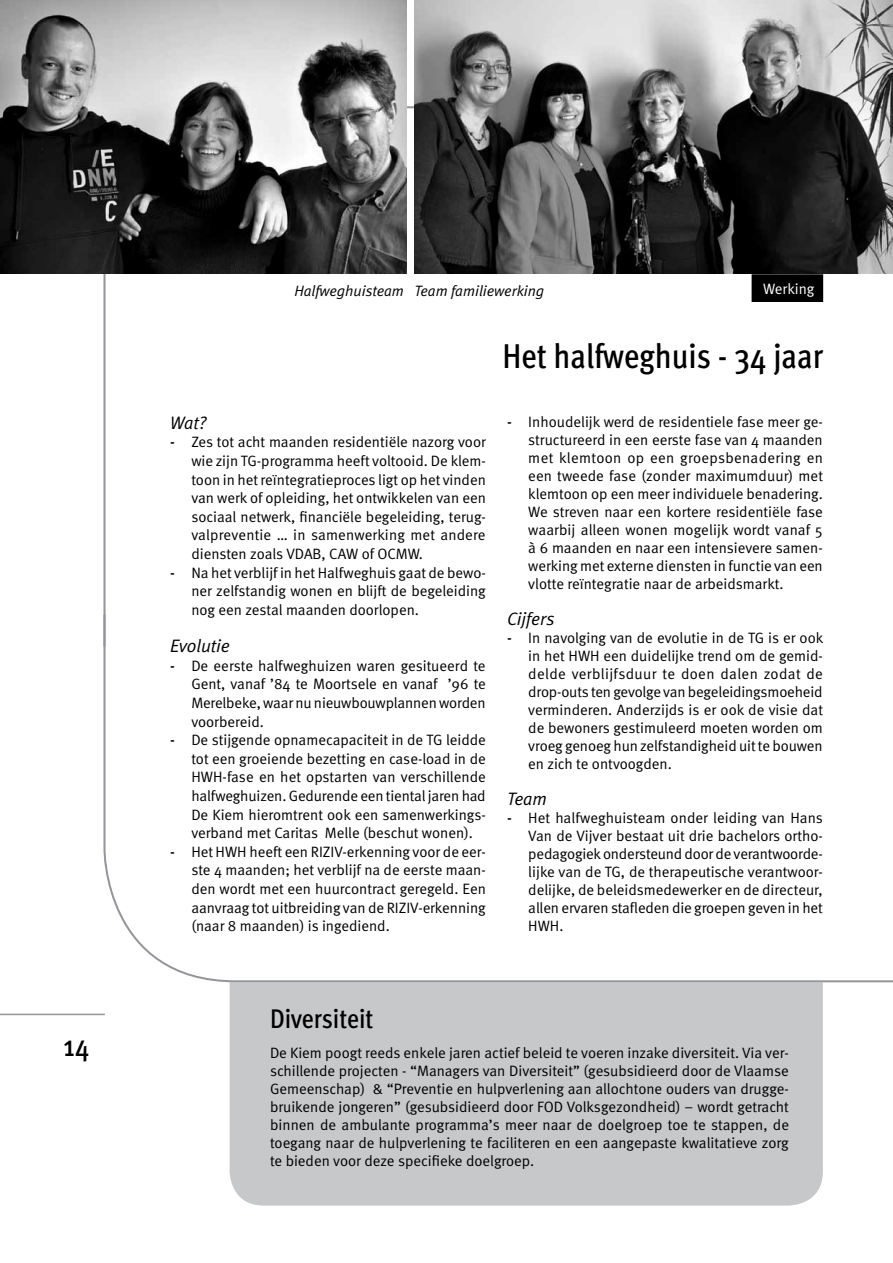
<style>
.page{position:relative;width:893px;height:1263px;background:#fff}
.page>*{position:absolute;margin:0;border:0;box-sizing:border-box;transform-origin:0 0}
.t1{font:500 34.5px "Meta Cond";color:#000}
.t2{font:500 30px "Meta Cond";color:#000}
.t3{font:500 27px "Meta Cond";color:#000}
.t4{font:italic 18px "Meta Normal";color:#000}
.t5{font:15px/18px "Meta Normal";color:#000;text-align:justify}
.t6{font:italic 15px "Meta Normal";color:#000}
.t7{font:15px "Meta Normal";color:#fff}
.s1{font-family:"Meta";font-weight:500}
</style>
<div class="page">
<div style="left:230px;top:983px;width:593px;height:222px;background:#c7c8ca"></div>
<hr style="left:0;top:1014px;width:105px;height:1px;background:#939598">
<svg style="left:103px;top:612px;width:790px;height:371px"></svg>
<img style="left:0;top:0;width:406px;height:274px">
<img style="left:415px;top:0;width:478px;height:274px">
<div style="left:752px;top:275px;width:70px;height:26px;background:#000"></div>
<div style="left:752px;top:274px;width:71px;height:28px;border:2px solid #000"></div>
<h2 class="t2" style="left:64px;top:1028px;width:27px">14</h2>
<p class="t6" style="left:294px;top:282px;width:251px">Halfweghuisteam Team familiewerking</p>
<p class="t7" style="left:763px;top:280px;width:53px">Werking</p>
<p class="t4" style="left:170px;top:412px;width:38px">Wat?</p>
<p class="t5" style="left:191px;top:433px;width:296px;line-height:18.6px;text-indent:-21px"><span class="s1">-</span> Zes tot acht maanden residentiële nazorg voor wie zijn TG-programma heeft voltooid. De klem&shy;toon in het reïntegratieproces ligt op het vinden van werk of opleiding, het ontwikkelen van een sociaal netwerk, financiële begeleiding, terug&shy;valpreventie … in samenwerking met andere diensten zoals VDAB, CAW of OCMW.</p>
<p class="t5" style="left:191px;top:563px;width:296px;line-height:18.6px;text-indent:-21px"><span class="s1">-</span> Na het verblijf in het Halfweghuis gaat de bewo&shy;ner zelfstandig wonen en blijft de begeleiding nog een zestal maanden doorlopen.</p>
<p class="t4" style="left:170px;top:635px;width:61px">Evolutie</p>
<p class="t5" style="left:191px;top:656px;width:296px;line-height:18.6px;text-indent:-21px"><span class="s1">-</span> De eerste halfweghuizen waren gesitueerd te Gent, vanaf ’84 te Moortsele en vanaf ’96 te Merelbeke, waar nu nieuwbouwplannen worden voorbereid.</p>
<p class="t5" style="left:191px;top:730px;width:296px;line-height:18.6px;text-indent:-21px"><span class="s1">-</span> De stijgende opnamecapaciteit in de TG leidde tot een groeiende bezetting en case-load in de HWH-fase en het opstarten van verschillende halfweghuizen. Gedurende een tiental jaren had De Kiem hieromtrent ook een samenwerkings&shy;verband met Caritas Melle (beschut wonen).</p>
<p class="t5" style="left:191px;top:842px;width:296px;line-height:18.6px;text-indent:-21px"><span class="s1">-</span> Het HWH heeft een RIZIV-erkenning voor de eer&shy;ste 4 maanden; het verblijf na de eerste maan&shy;den wordt met een huurcontract geregeld. Een aanvraag tot uitbreiding van de RIZIV-erkenning (naar 8 maanden) is ingediend.</p>
<h1 class="t1" style="left:502px;top:336px;width:322px">Het halfweghuis - 34 jaar</h1>
<p class="t5" style="left:528px;top:412px;width:296px;text-indent:-21px"><span class="s1">-</span> Inhoudelijk werd de residentiele fase meer ge&shy;structureerd in een eerste fase van 4 maanden met klemtoon op een groepsbenadering en een tweede fase (zonder maximumduur) met klemtoon op een meer individuele benadering.<br>We streven naar een kortere residentiële fase waarbij alleen wonen mogelijk wordt vanaf 5 à 6 maanden en naar een intensievere samen&shy;werking met externe diensten in functie van een vlotte reïntegratie naar de arbeidsmarkt.</p>
<p class="t4" style="left:507px;top:608px;width:49px">Cijfers</p>
<p class="t5" style="left:528px;top:628px;width:296px;text-indent:-21px"><span class="s1">-</span> In navolging van de evolutie in de TG is er ook in het HWH een duidelijke trend om de gemid&shy;delde verblijfsduur te doen dalen zodat de drop-outs ten gevolge van begeleidingsmoeheid verminderen. Anderzijds is er ook de visie dat de bewoners gestimuleerd moeten worden om vroeg genoeg hun zelfstandigheid uit te bouwen en zich te ontvoogden.</p>
<p class="t4" style="left:507px;top:788px;width:41px">Team</p>
<p class="t5" style="left:528px;top:808px;width:296px;text-indent:-21px"><span class="s1">-</span> Het halfweghuisteam onder leiding van Hans Van de Vijver bestaat uit drie bachelors ortho&shy;pedagogiek ondersteund door de verantwoorde&shy;lijke van de TG, de therapeutische verantwoor&shy;delijke, de beleidsmedewerker en de directeur, allen ervaren stafleden die groepen geven in het HWH.</p>
<h3 class="t3" style="left:270px;top:1003px;width:105px">Diversiteit</h3>
<p class="t5" style="left:270px;top:1044px;width:520px">De Kiem poogt reeds enkele jaren actief beleid te voeren inzake diversiteit. Via ver&shy;schillende projecten - “Managers van Diversiteit” (gesubsidieerd door de Vlaamse Gemeenschap) &amp; “Preventie en hulpverlening aan allochtone ouders van drugge&shy;bruikende jongeren” (gesubsidieerd door FOD Volksgezondheid) – wordt getracht binnen de ambulante programma’s meer naar de doelgroep toe te stappen, de toegang naar de hulpverlening te faciliteren en een aangepaste kwalitatieve zorg te bieden voor deze specifieke doelgroep.</p>
</div>
